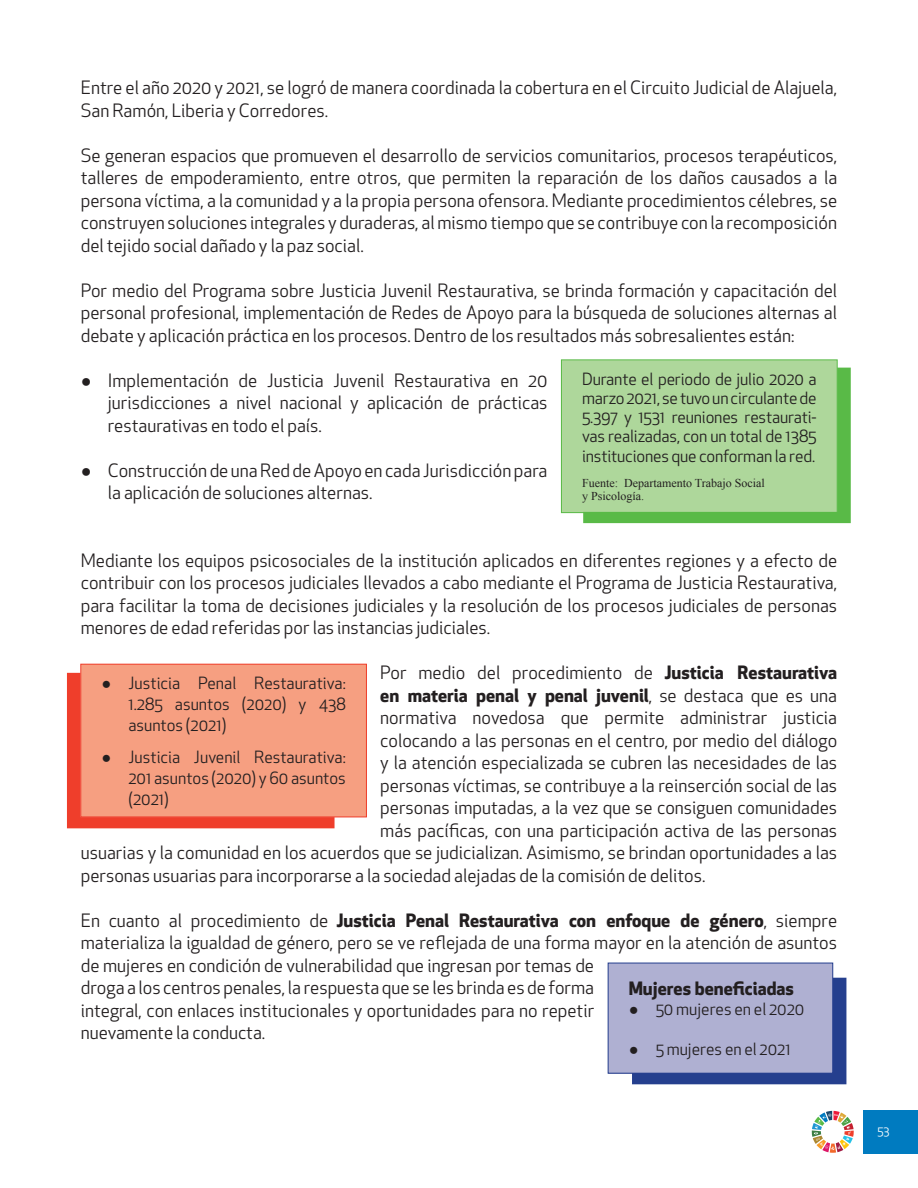
<style>
.page{position:relative;width:918px;height:1188px;background:#fff}
.page>*{position:absolute;margin:0;border:0;box-sizing:border-box;transform-origin:0 0}
.t1{font:18px/22.5px "Apex New";color:#231f20;text-align:justify}
.t2{font:700 18px "Apex New";color:#231f20}
.t3{font:16.5px/21px "Apex New";color:#231f20;text-align:justify}
.t4{font:12px/12.9px "Times New Roman";color:#231f20}
.t5{font:12px "Apex New";color:#fff}
.s1{font-family:"Arial"}
.s2{font-weight:700}
.s3{font-weight:400}
</style>
<div class="page">
<div style="left:863px;top:1110px;width:55px;height:44px;background:#007bc0"></div>
<svg style="left:812px;top:1111px;width:42px;height:42px"></svg>
<div style="left:561px;top:360px;width:276px;height:153px;background:#aed79b"></div>
<div style="left:561px;top:359px;width:277px;height:154px;border:1px solid #59ba47"></div>
<div style="left:81px;top:664px;width:285px;height:153px;background:#f69f81"></div>
<div style="left:80px;top:664px;width:287px;height:153px;border:1px solid #ef3e2b"></div>
<div style="left:608px;top:963px;width:225px;height:110px;background:#afb0d2"></div>
<div style="left:608px;top:963px;width:225px;height:111px;border:1px solid #253f8e"></div>
<svg style="left:583px;top:368px;width:268px;height:155px"></svg>
<svg style="left:67px;top:673px;width:268px;height:155px"></svg>
<svg style="left:632px;top:978px;width:214px;height:106px"></svg>
<p class="t1" style="left:81px;top:77px;width:758px">Entre el año 2020 y 2021, se logró de manera coordinada la cobertura en el Circuito Judicial de Alajuela,<br>San Ramón, Liberia y Corredores.</p>
<p class="t1" style="left:81px;top:144px;width:758px">Se generan espacios que promueven el desarrollo de servicios comunitarios, procesos terapéuticos, talleres de empoderamiento, entre otros, que permiten la reparación de los daños causados a la persona víctima, a la comunidad y a la propia persona ofensora. Mediante procedimientos célebres, se construyen soluciones integrales y duraderas, al mismo tiempo que se contribuye con la recomposición del tejido social dañado y la paz social.</p>
<p class="t1" style="left:81px;top:279px;width:758px">Por medio del Programa sobre Justicia Juvenil Restaurativa, se brinda formación y capacitación del personal profesional, implementación de Redes de Apoyo para la búsqueda de soluciones alternas al debate y aplicación práctica en los procesos. Dentro de los resultados más sobresalientes están:</p>
<p class="t1" style="left:108px;top:369px;width:441px;text-indent:-27px"><span class="s1">●</span> Implementación de Justicia Juvenil Restaurativa en 20 jurisdicciones a nivel nacional y aplicación de prácticas restaurativas en todo el país.</p>
<p class="t1" style="left:108px;top:459px;width:441px;text-indent:-27px"><span class="s1">●</span> Construcción de una Red de Apoyo en cada Jurisdicción para la aplicación de soluciones alternas.</p>
<p class="t3" style="left:582px;top:369px;width:236px;line-height:19px">Durante el periodo de julio 2020 a marzo 2021, se tuvo un circulante de 5.397 y 1531 reuniones restaurati&shy;vas realizadas, con un total de 1385</p>
<p class="t3" style="left:582px;top:446px;width:235px">instituciones que conforman la red.</p>
<p class="t4" style="left:582px;top:477px;width:184px">Fuente: Departamento Trabajo Social y Psicología.</p>
<p class="t1" style="left:81px;top:549px;width:758px">Mediante los equipos psicosociales de la institución aplicados en diferentes regiones y a efecto de contribuir con los procesos judiciales llevados a cabo mediante el Programa de Justicia Restaurativa, para facilitar la toma de decisiones judiciales y la resolución de los procesos judiciales de personas menores de edad referidas por las instancias judiciales.</p>
<p class="t1" style="left:380px;top:662px;width:458px">Por medio del procedimiento de <span class="s2">Justicia Restaurativa</span></p>
<p class="t2" style="left:380px;top:682px;width:458px">en materia penal y penal juvenil<span class="s3">, se destaca que es una</span></p>
<p class="t1" style="left:380px;top:707px;width:458px">normativa novedosa que permite administrar justicia</p>
<p class="t1" style="left:380px;top:729px;width:458px">colocando a las personas en el centro, por medio del diálogo</p>
<p class="t1" style="left:380px;top:752px;width:458px">y la atención especializada se cubren las necesidades de las</p>
<p class="t1" style="left:380px;top:774px;width:458px">personas víctimas, se contribuye a la reinserción social de las</p>
<p class="t1" style="left:380px;top:797px;width:458px">personas imputadas, a la vez que se consiguen comunidades</p>
<p class="t1" style="left:380px;top:819px;width:458px">más pacíficas, con una participación activa de las personas</p>
<p class="t1" style="left:81px;top:842px;width:758px">usuarias y la comunidad en los acuerdos que se judicializan. Asimismo, se brindan oportunidades a las</p>
<p class="t1" style="left:81px;top:864px;width:626px">personas usuarias para incorporarse a la sociedad alejadas de la comisión de delitos.</p>
<p class="t1" style="left:81px;top:909px;width:758px;text-align:left">En cuanto al procedimiento de <span class="s2">Justicia Penal Restaurativa con enfoque de género</span>, siempre materializa la igualdad de género, pero se ve reflejada de una forma mayor en la atención de asuntos de mujeres en condición de vulnerabilidad que ingresan por temas de<br>droga a los centros penales, la respuesta que se les brinda es de forma<br>integral, con enlaces institucionales y oportunidades para no repetir<br>nuevamente la conducta.</p>
<p class="t3" style="left:128px;top:673px;width:219px;text-indent:-27px"><span class="s1">●</span> Justicia Penal Restaurativa:<br>1.285 asuntos (2020) y 438 asuntos (2021)</p>
<p class="t3" style="left:128px;top:746px;width:219px;text-indent:-27px"><span class="s1">●</span> Justicia Juvenil Restaurativa:<br>201 asuntos (2020) y 60 asuntos (2021)</p>
<p class="t2" style="left:629px;top:976px;width:167px">Mujeres beneficiadas</p>
<p class="t3" style="left:629px;top:998px;width:177px"><span class="s1">●</span> 50 mujeres en el 2020</p>
<p class="t3" style="left:629px;top:1038px;width:164px"><span class="s1">●</span> 5 mujeres en el 2021</p>
<p class="t5" style="left:877px;top:1123px;width:14px">53</p>
</div>
